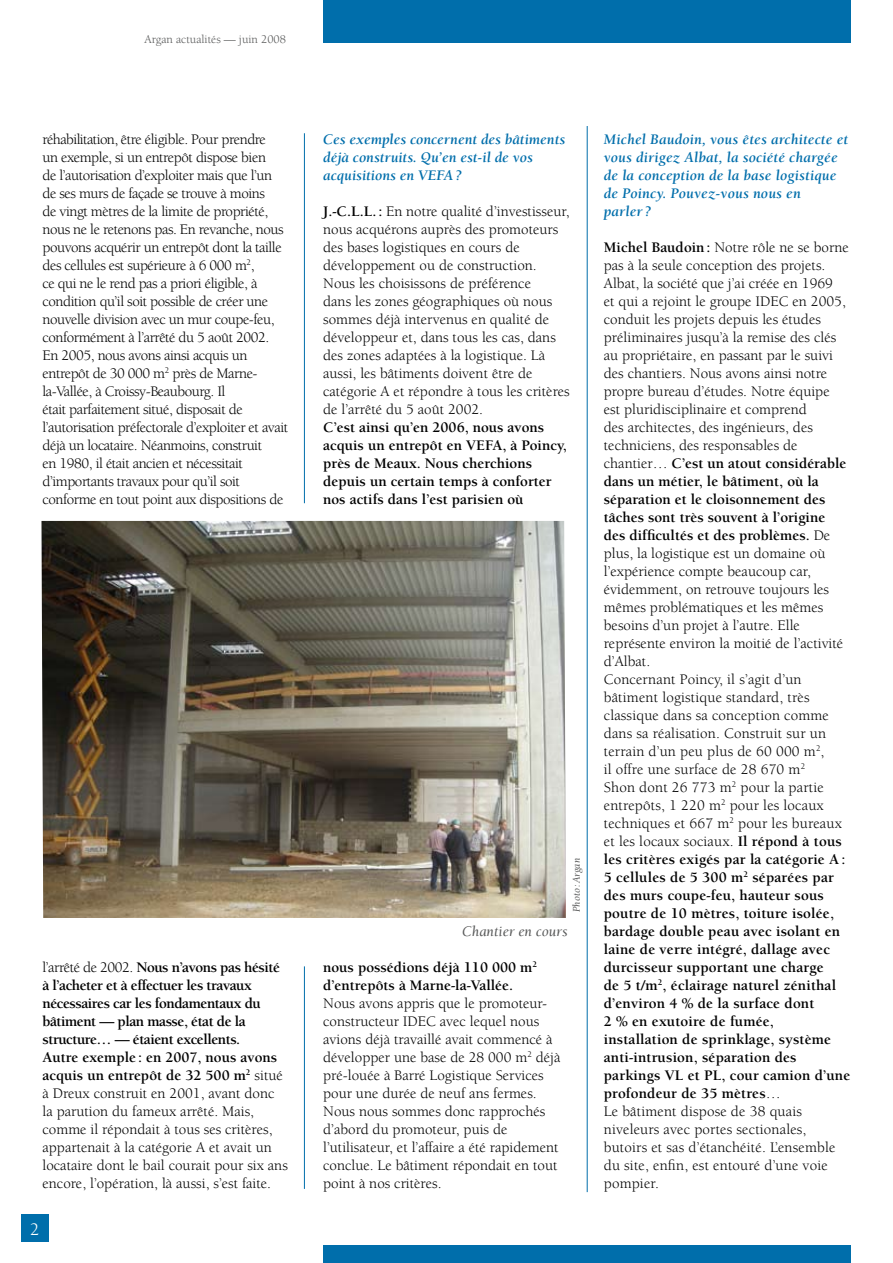
<style>
.page{position:relative;width:893px;height:1263px;background:#fff}
.page>*{position:absolute;margin:0;border:0;box-sizing:border-box;transform-origin:0 0}
.t1{font:18px "Berkeley";color:#fff}
.t2{font:15px/18px "Berkeley";color:#000}
.t3{font:15px/18px "Berkeley";letter-spacing:-.03em;color:#000}
.t4{font:italic 700 15px/18px "Berkeley";letter-spacing:.01em;color:#006eab}
.t5{font:700 15px/18px "Berkeley";color:#000}
.t6{font:italic 15px "Berkeley";color:#565757}
.t7{font:12px "Berkeley";color:#565757}
.t8{font:italic 10.5px "Berkeley";color:#565757}
.s1{font-weight:700}
</style>
<div class="page">
<div style="left:323px;top:0;width:528px;height:43px;background:#006eab"></div>
<div style="left:323px;top:1246px;width:528px;height:17px;background:#006eab"></div>
<hr style="left:304px;top:966px;width:1px;height:223px;background:#006eab">
<hr style="left:304px;top:133px;width:1px;height:370px;background:#006eab">
<hr style="left:587px;top:126px;width:1px;height:1066px;background:#006eab">
<div style="left:21px;top:1214px;width:28px;height:28px;background:#006eab"></div>
<img style="left:41px;top:521px;width:525px;height:397px">
<p class="t7" style="left:145px;top:33px;width:143px">Argan actualités — juin 2008</p>
<p class="t3" style="left:43px;top:131px;width:247px">réhabilitation, être éligible. Pour prendre<br>un exemple, si un entrepôt dispose bien<br>de l’autorisation d’exploiter mais que l’un de ses murs de façade se trouve à moins<br>de vingt mètres de la limite de propriété, nous ne le retenons pas. En revanche, nous pouvons acquérir un entrepôt dont la taille des cellules est supérieure à 6 000 m<sup>2</sup>,<br>ce qui ne le rend pas a priori éligible, à condition qu’il soit possible de créer une nouvelle division avec un mur coupe-feu, conformément à l’arrêté du 5 août 2002.<br>En 2005, nous avons ainsi acquis un entrepôt de 30 000 m<sup>2</sup> près de Marne&shy;la-Vallée, à Croissy-Beaubourg. Il<br>était parfaitement situé, disposait de l’autorisation préfectorale d’exploiter et avait déjà un locataire. Néanmoins, construit<br>en 1980, il était ancien et nécessitait d’importants travaux pour qu’il soit conforme en tout point aux dispositions de</p>
<p class="t2" style="left:43px;top:959px;width:247px">l’arrêté de 2002. <span class="s1">Nous n’avons pas hésité à l’acheter et à effectuer les travaux nécessaires car les fondamentaux du bâtiment — plan masse, état de la structure… — étaient excellents.<br>Autre exemple : en 2007, nous avons acquis un entrepôt de 32 500 m</span><sup>2</sup> situé à Dreux construit en 2001, avant donc la parution du fameux arrêté. Mais, comme il répondait à tous ses critères, appartenait à la catégorie A et avait un locataire dont le bail courait pour six ans encore, l’opération, là aussi, s’est faite.</p>
<p class="t1" style="left:30px;top:1219px;width:11px">2</p>
<p class="t4" style="left:323px;top:131px;width:244px">Ces exemples concernent des bâtiments déjà construits. Qu’en est-il de vos acquisitions en VEFA?</p>
<p class="t2" style="left:323px;top:203px;width:248px"><span class="s1">J.-C.L.L.:</span> En notre qualité d’investisseur, nous acquérons auprès des promoteurs des bases logistiques en cours de développement ou de construction.<br>Nous les choisissons de préférence<br>dans les zones géographiques où nous sommes déjà intervenus en qualité de développeur et, dans tous les cas, dans des zones adaptées à la logistique. Là aussi, les bâtiments doivent être de catégorie A et répondre à tous les critères de l’arrêté du 5 août 2002.</p>
<p class="t5" style="left:323px;top:419px;width:245px">C’est ainsi qu’en 2006, nous avons acquis un entrepôt en VEFA, à Poincy, près de Meaux. Nous cherchions depuis un certain temps à conforter nos actifs dans l’est parisien où</p>
<p class="t8" style="left:571px;top:912px;width:56px;rotate:-90deg">Photo :Argan</p>
<p class="t6" style="left:462px;top:923px;width:107px">Chantier en cours</p>
<p class="t5" style="left:323px;top:959px;width:216px">nous possédions déjà 110 000 m<sup>2 </sup>d’entrepôts à Marne-la-Vallée.</p>
<p class="t2" style="left:323px;top:995px;width:239px">Nous avons appris que le promoteur&shy;constructeur IDEC avec lequel nous avions déjà travaillé avait commencé à développer une base de 28 000 m<sup>2</sup> déjà pré-louée à Barré Logistique Services pour une durée de neuf ans fermes.<br>Nous nous sommes donc rapprochés d’abord du promoteur, puis de l’utilisateur, et l’affaire a été rapidement conclue. Le bâtiment répondait en tout point à nos critères.</p>
<p class="t4" style="left:604px;top:131px;width:246px">Michel Baudoin, vous êtes architecte et vous dirigez Albat, la société chargée de la conception de la base logistique de Poincy. Pouvez-vous nous en<br>parler ?</p>
<p class="t2" style="left:604px;top:239px;width:248px"><span class="s1">Michel Baudoin:</span> Notre rôle ne se borne pas à la seule conception des projets.<br>Albat, la société que j’ai créée en 1969<br>et qui a rejoint le groupe IDEC en 2005, conduit les projets depuis les études préliminaires jusqu’à la remise des clés au propriétaire, en passant par le suivi des chantiers. Nous avons ainsi notre propre bureau d’études. Notre équipe<br>est pluridisciplinaire et comprend<br>des architectes, des ingénieurs, des techniciens, des responsables de chantier… <span class="s1">C’est un atout considérable dans un métier, le bâtiment, où la séparation et le cloisonnement des tâches sont très souvent à l’origine des difficultés et des problèmes.</span> De plus, la logistique est un domaine où l’expérience compte beaucoup car, évidemment, on retrouve toujours les mêmes problématiques et les mêmes besoins d’un projet à l’autre. Elle représente environ la moitié de l’activité d’Albat.<br>Concernant Poincy, il s’agit d’un bâtiment logistique standard, très classique dans sa conception comme dans sa réalisation. Construit sur un terrain d’un peu plus de 60 000 m<sup>2</sup>,<br>il offre une surface de 28 670 m<sup>2<br></sup>Shon dont 26 773 m<sup>2</sup> pour la partie entrepôts, 1 220 m<sup>2</sup> pour les locaux techniques et 667 m<sup>2</sup> pour les bureaux et les locaux sociaux. <span class="s1">Il répond à tous les critères exigés par la catégorie A:<br>5 cellules de 5 300 m</span><sup>2</sup> <span class="s1">séparées par des murs coupe-feu, hauteur sous poutre de 10 mètres, toiture isolée, bardage double peau avec isolant en laine de verre intégré, dallage avec durcisseur supportant une charge<br>de 5 t/m</span><sup>2</sup><span class="s1">, éclairage naturel zénithal d’environ 4 % de la surface dont<br>2 % en exutoire de fumée, installation de sprinklage, système anti-intrusion, séparation des parkings VL et PL, cour camion d’une profondeur de 35 mètres</span>…<br>Le bâtiment dispose de 38 quais niveleurs avec portes sectionales, butoirs et sas d’étanchéité. L’ensemble du site, enfin, est entouré d’une voie pompier.</p>
</div>
